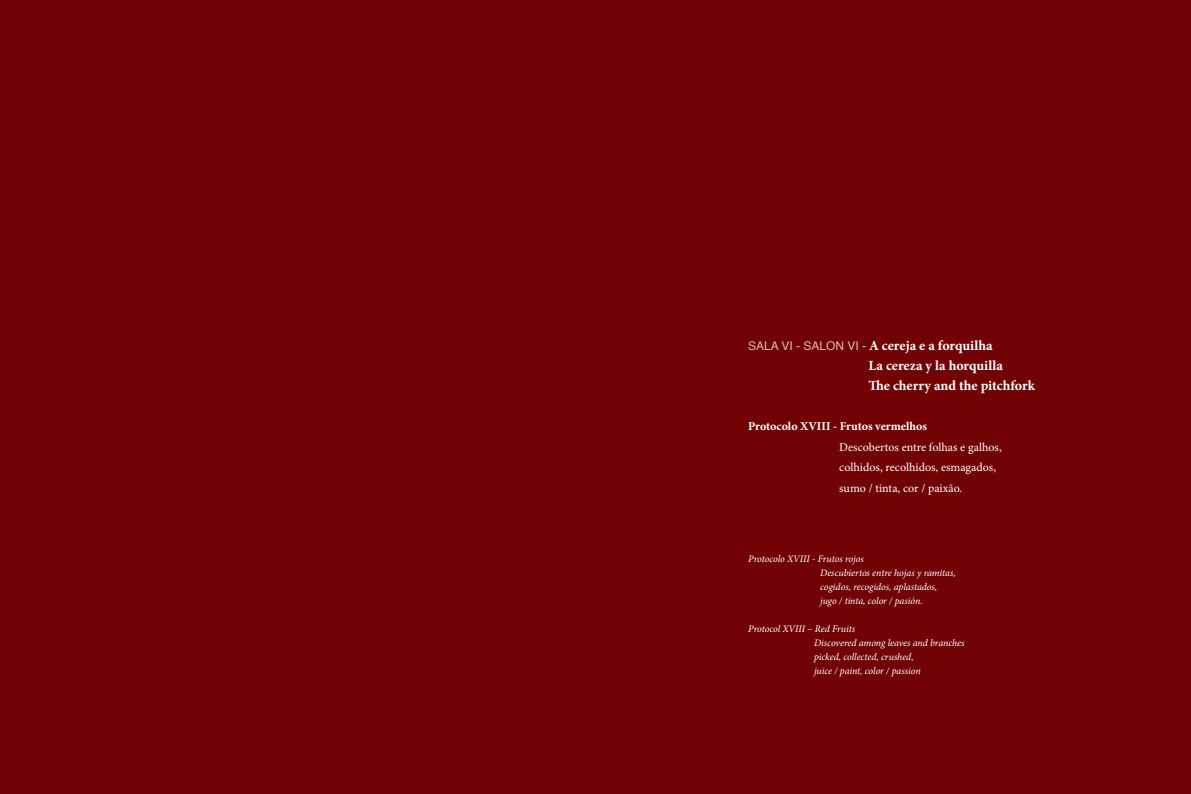
<style>
.page{position:relative;width:1191px;height:794px;background:#fff}
.page>*{position:absolute;margin:0;border:0;box-sizing:border-box;transform-origin:0 0}
.t1{font:700 14px/19.6px "Minion Pro";color:#fff}
.t2{font:12px/20.4px "Minion Pro";color:#fff}
.t3{font:700 12px "Minion Pro";color:#fff}
.t4{font:italic 10px/14px "Minion Pro";letter-spacing:-.005em;color:#fff}
.s1{font-family:"Helvetica";font-weight:400;font-size:12px;color:#d6b8ae}
</style>
<div class="page">
<div style="left:0;top:0;width:595px;height:794px;background:#720304"></div>
<div style="left:595px;top:0;width:596px;height:794px;background:#720304"></div>
<h1 class="t1" style="left:868px;top:336px;width:168px;text-indent:-120px"><span class="s1">SALA VI - SALON VI -</span> A cereja e a forquilha<br>La cereza y la horquilla<br>The cherry and the pitchfork</h1>
<p class="t3" style="left:748px;top:418px;width:180px">Protocolo XVIII - Frutos vermelhos</p>
<p class="t2" style="left:839px;top:437px;width:164px">Descobertos entre folhas e galhos, colhidos, recolhidos, esmagados, sumo / tinta, cor / paixão.</p>
<p class="t4" style="left:820px;top:551px;width:137px;text-indent:-72px">Protocolo XVIII - Frutos rojos<br>Descubiertos entre hojas y ramitas, cogidos, recogidos, aplastados, jugo / tinta, color / pasión.</p>
<p class="t4" style="left:814px;top:621px;width:152px;text-indent:-66px">Protocol XVIII – Red Fruits<br>Discovered among leaves and branches picked, collected, crushed,<br>juice / paint, color / passion</p>
</div>
